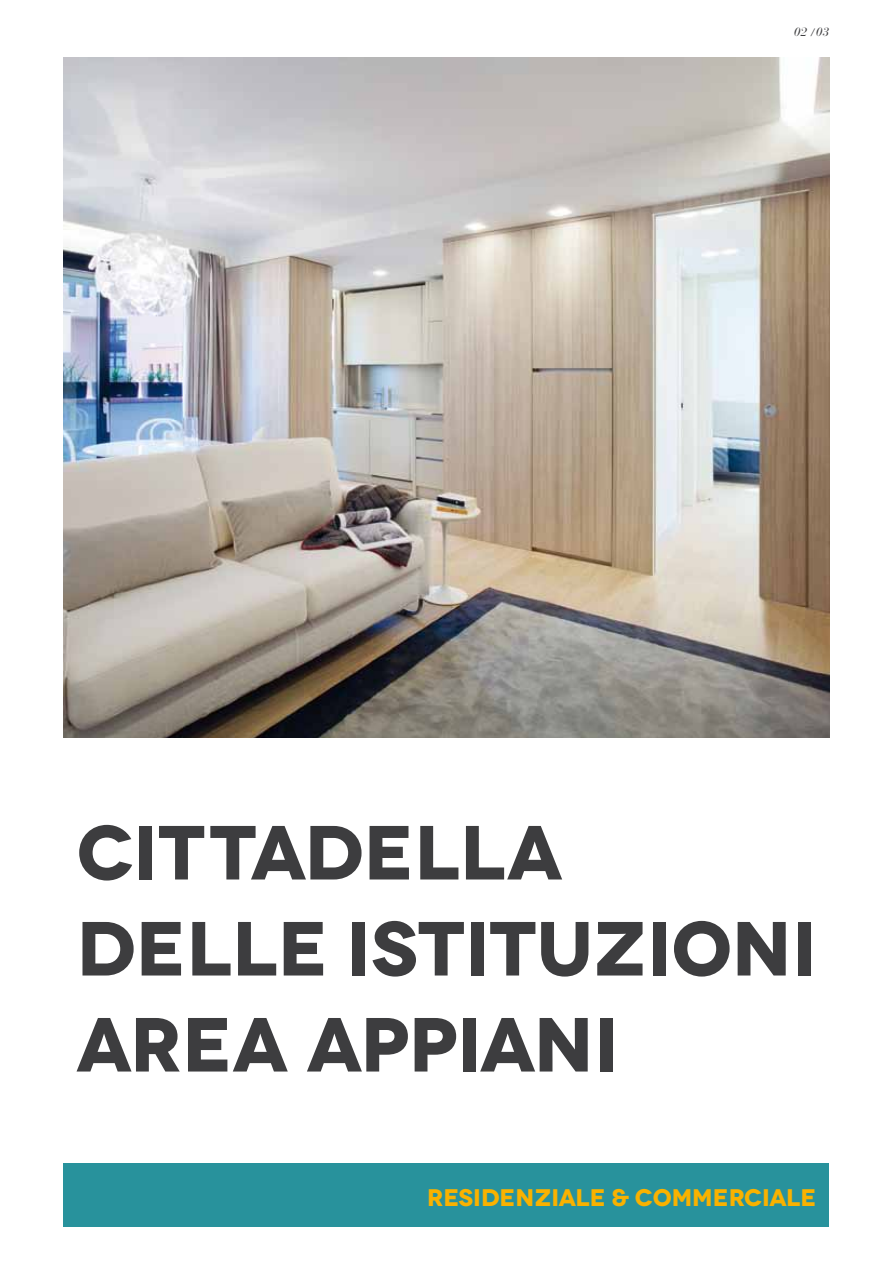
<style>
.page{position:relative;width:893px;height:1263px;background:#fff}
.page>*{position:absolute;margin:0;border:0;box-sizing:border-box;transform-origin:0 0}
.t1{font:700 76.5px/96px "Novecentowide";color:#3d3d3f}
.t2{font:700 24px "Novecentowide";color:#f9b200}
.t3{font:italic 12px "Bauer Bodoni";color:#3d3d3f}
.s1{font-size:10.5px}
</style>
<div class="page">
<div style="left:64px;top:1163px;width:765px;height:64px;background:#28929c"></div>
<img style="left:64px;top:57px;width:765px;height:681px">
<p class="t3" style="left:794px;top:25px;width:37px">02 <span class="s1">/</span>03</p>
<p class="t1" style="left:77px;top:805px;width:741px">CITTADELLA<br>DELLE ISTITUZIONI<br>AREA APPIANI</p>
<p class="t2" style="left:427px;top:1182px;width:391px">RESIDENZIALE &amp; COMMERCIALE</p>
</div>
